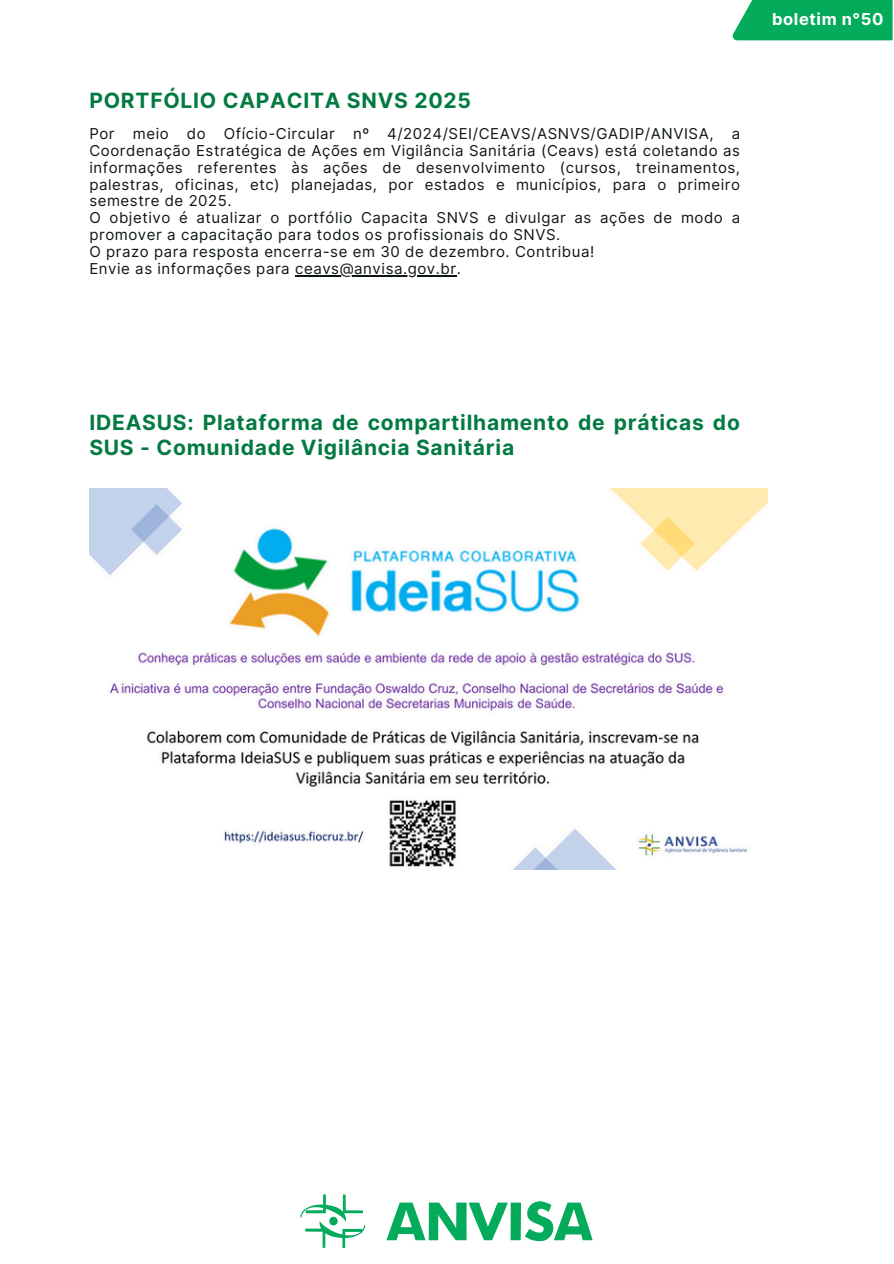
<style>
.page{position:relative;width:894px;height:1264px;background:#fff}
.page>*{position:absolute;margin:0;border:0;box-sizing:border-box;transform-origin:0 0}
.t1{font:700 21px/24.8px "Inter";letter-spacing:.035em;color:#037a41}
.t2{font:700 16.5px "Inter";letter-spacing:.035em;color:#fff}
.t3{font:15px/16.8px "Inter";letter-spacing:.035em;color:#0e1518;text-align:justify}
</style>
<div class="page">
<div style="left:732px;top:0;width:160px;height:40px;background:#04ab5b"></div>
<svg style="left:300px;top:1194px;width:65px;height:53px"></svg>
<svg style="left:386px;top:1201px;width:206px;height:40px"></svg>
<img style="left:89px;top:488px;width:678px;height:381px">
<hr style="left:295px;top:275px;width:161px;height:1px;background:#0e1518">
<h3 class="t1" style="left:89px;top:88px;width:383px">PORTFÓLIO CAPACITA SNVS 2025</h3>
<h1 class="t3" style="left:89px;top:125px;width:652px">Por meio do Ofício-Circular nº 4/2024/SEI/CEAVS/ASNVS/GADIP/ANVISA, a Coordenação Estratégica de Ações em Vigilância Sanitária (Ceavs) está coletando as informações referentes às ações de desenvolvimento (cursos, treinamentos, palestras, oficinas, etc) planejadas, por estados e municípios, para o primeiro semestre de 2025.</h1>
<p class="t3" style="left:89px;top:209px;width:652px">O objetivo é atualizar o portfólio Capacita SNVS e divulgar as ações de modo a promover a capacitação para todos os profissionais do SNVS.</p>
<p class="t3" style="left:89px;top:243px;width:506px">O prazo para resposta encerra-se em 30 de dezembro. Contribua!</p>
<p class="t3" style="left:89px;top:260px;width:373px">Envie as informações para ceavs@anvisa.gov.br.</p>
<p class="t2" style="left:771px;top:9px;width:113px">boletim n°50</p>
<h2 class="t1" style="left:89px;top:410px;width:652px">IDEASUS: Plataforma de compartilhamento de práticas do<br>SUS - Comunidade Vigilância Sanitária</h2>
</div>
